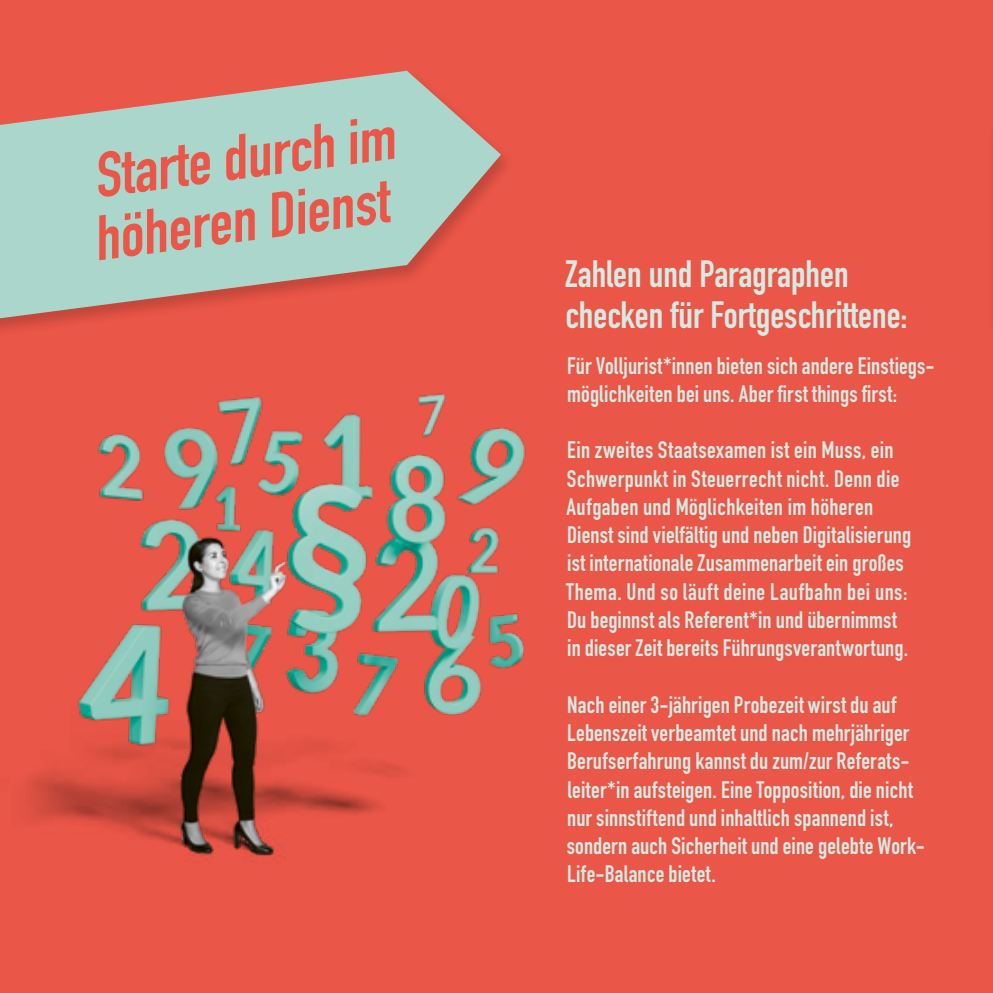
<style>
.page{position:relative;width:993px;height:993px;background:#fff}
.page>*{position:absolute;margin:0;border:0;box-sizing:border-box;transform-origin:0 0}
.t1{font:700 62.25px/62.2px "DIN Condensed";color:#ea5647}
.t2{font:700 37.5px/40.8px "DIN Condensed";color:#d4eae3}
.t3{font:700 23.5px/28.2px "DIN Condensed";letter-spacing:.01em;color:#d4eae3}
</style>
<div class="page">
<div style="left:0;top:0;width:992px;height:992px;background:#ea5647"></div>
<svg style="left:0;top:71px;width:501px;height:247px;fill:#aad6cb"></svg>
<hr style="left:992px;top:0;width:1px;height:992px;background:#aad6cb">
<img style="left:26px;top:393px;width:500px;height:466px">
<h1 class="t1" style="left:81px;top:147px;width:313px;rotate:-8deg">Starte durch im höheren Dienst</h1>
<h2 class="t2" style="left:565px;top:253px;width:344px">Zahlen und Paragraphen checken für Fortgeschrittene:</h2>
<p class="t3" style="left:567px;top:351px;width:367px">Für Volljurist*innen bieten sich andere Einstiegs&shy;möglichkeiten bei uns. Aber first things first:</p>
<p class="t3" style="left:566px;top:435px;width:346px">Ein zweites Staatsexamen ist ein Muss, ein Schwerpunkt in Steuerrecht nicht. Denn die Aufgaben und Möglichkeiten im höheren Dienst sind vielfältig und neben Digitalisierung ist internationale Zusammenarbeit ein großes Thema. Und so läuft deine Laufbahn bei uns:<br>Du beginnst als Referent*in und übernimmst in dieser Zeit bereits Führungsverantwortung.</p>
<p class="t3" style="left:566px;top:690px;width:357px">Nach einer 3-jährigen Probezeit wirst du auf Lebenszeit verbeamtet und nach mehrjähriger Berufserfahrung kannst du zum/zur Referats&shy;leiter*in aufsteigen. Eine Topposition, die nicht nur sinnstiftend und inhaltlich spannend ist, sondern auch Sicherheit und eine gelebte Work-Life-Balance bietet.</p>
</div>
